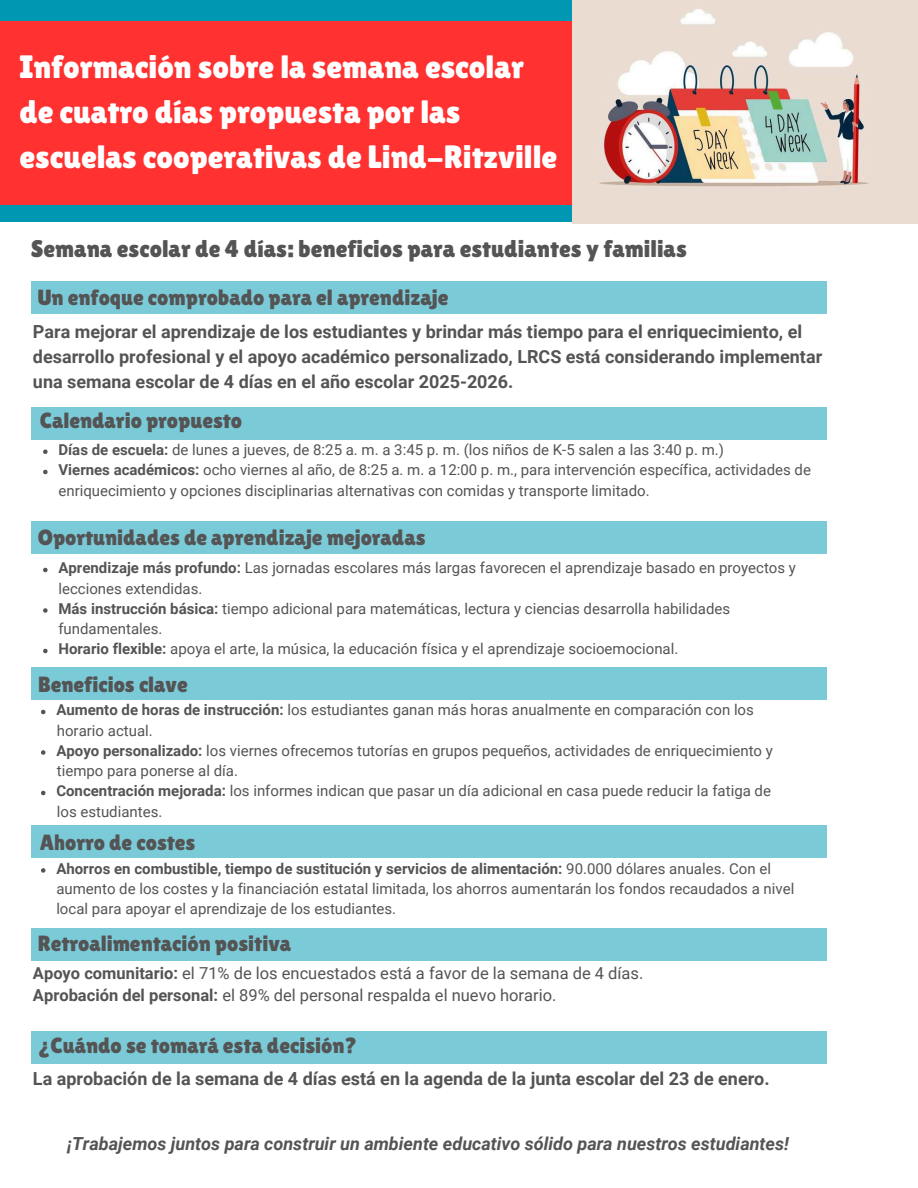
<style>
.page{position:relative;width:918px;height:1188px;background:#fff}
.page>*{position:absolute;margin:0;border:0;box-sizing:border-box;transform-origin:0 0}
.t1{font:32.4px/45px "Lilita One";color:#fff}
.t2{font:24px "Lilita One";color:#545454}
.t3{font:21.9px "Lilita One";color:#545454}
.t4{font:700 18px/24.8px "Roboto";color:#545454}
.t5{font:italic 700 18px "Roboto";color:#545454}
.t6{font:16.5px/22.5px "Roboto";color:#545454}
.t7{font:15px/20.2px "Roboto";color:#545454}
.s1{font-weight:700}
</style>
<div class="page">
<div style="left:0;top:0;width:918px;height:222px;background:#0097b2"></div>
<div style="left:0;top:21px;width:573px;height:183px;background:#ff3131"></div>
<img style="left:573px;top:0;width:345px;height:223px">
<div style="left:31px;top:282px;width:795px;height:32px;background:#7acad8"></div>
<svg style="left:43px;top:449px;width:5px;height:5px"></svg>
<svg style="left:43px;top:470px;width:5px;height:4px"></svg>
<svg style="left:43px;top:568px;width:5px;height:4px"></svg>
<svg style="left:43px;top:608px;width:5px;height:5px"></svg>
<svg style="left:43px;top:649px;width:5px;height:4px"></svg>
<svg style="left:41px;top:710px;width:4px;height:4px"></svg>
<svg style="left:41px;top:750px;width:4px;height:5px"></svg>
<svg style="left:41px;top:791px;width:4px;height:4px"></svg>
<svg style="left:41px;top:868px;width:4px;height:5px"></svg>
<div style="left:31px;top:407px;width:795px;height:33px;background:#7acad8"></div>
<div style="left:31px;top:521px;width:795px;height:32px;background:#7acad8"></div>
<div style="left:31px;top:668px;width:795px;height:32px;background:#7acad8"></div>
<div style="left:31px;top:825px;width:795px;height:32px;background:#7acad8"></div>
<div style="left:31px;top:928px;width:795px;height:32px;background:#7acad8"></div>
<div style="left:31px;top:1031px;width:795px;height:32px;background:#7acad8"></div>
<h1 class="t1" style="left:19px;top:44px;width:539px">Información sobre la semana escolar de cuatro días propuesta por las escuelas cooperativas de Lind-Ritzville</h1>
<p class="t2" style="left:31px;top:235px;width:658px">Semana escolar de 4 días: beneficios para estudiantes y familias</p>
<h2 class="t3" style="left:38px;top:284px;width:412px">Un enfoque comprobado para el aprendizaje</h2>
<h2 class="t4" style="left:33px;top:320px;width:791px">Para mejorar el aprendizaje de los estudiantes y brindar más tiempo para el enriquecimiento, el desarrollo profesional y el apoyo académico personalizado, LRCS está considerando implementar una semana escolar de 4 días en el año escolar 2025-2026.</h2>
<p class="t3" style="left:40px;top:408px;width:204px">Calendario propuesto</p>
<h3 class="t7" style="left:58px;top:440px;width:667px"><span class="s1">Días de escuela:</span> de lunes a jueves, de 8:25 a. m. a 3:45 p. m. (los niños de K-5 salen a las 3:40 p. m.)</h3>
<h2 class="t7" style="left:58px;top:460px;width:754px"><span class="s1">Viernes académicos:</span> ocho viernes al año, de 8:25 a. m. a 12:00 p. m., para intervención específica, actividades de enriquecimiento y opciones disciplinarias alternativas con comidas y transporte limitado.</h2>
<p class="t3" style="left:38px;top:525px;width:389px">Oportunidades de aprendizaje mejoradas</p>
<p class="t7" style="left:58px;top:558px;width:739px"><span class="s1">Aprendizaje más profundo:</span> Las jornadas escolares más largas favorecen el aprendizaje basado en proyectos y lecciones extendidas.</p>
<p class="t7" style="left:58px;top:599px;width:673px"><span class="s1">Más instrucción básica:</span> tiempo adicional para matemáticas, lectura y ciencias desarrolla habilidades fundamentales.</p>
<h2 class="t7" style="left:58px;top:639px;width:621px"><span class="s1">Horario flexible:</span> apoya el arte, la música, la educación física y el aprendizaje socioemocional.</h2>
<p class="t3" style="left:38px;top:671px;width:152px">Beneficios clave</p>
<p class="t7" style="left:56px;top:700px;width:699px"><span class="s1">Aumento de horas de instrucción:</span> los estudiantes ganan más horas anualmente en comparación con los</p>
<p class="t7" style="left:57px;top:720px;width:97px">horario actual.</p>
<p class="t7" style="left:56px;top:741px;width:718px"><span class="s1">Apoyo personalizado:</span> los viernes ofrecemos tutorías en grupos pequeños, actividades de enriquecimiento y</p>
<h2 class="t7" style="left:57px;top:761px;width:183px">tiempo para ponerse al día.</h2>
<p class="t7" style="left:56px;top:781px;width:716px"><span class="s1">Concentración mejorada:</span> los informes indican que pasar un día adicional en casa puede reducir la fatiga de</p>
<p class="t7" style="left:57px;top:801px;width:107px">los estudiantes.</p>
<h2 class="t3" style="left:40px;top:830px;width:157px">Ahorro de costes</h2>
<p class="t7" style="left:56px;top:859px;width:740px"><span class="s1">Ahorros en combustible, tiempo de sustitución y servicios de alimentación:</span> 90.000 dólares anuales. Con el aumento de los costes y la financiación estatal limitada, los ahorros aumentarán los fondos recaudados a nivel local para apoyar el aprendizaje de los estudiantes.</p>
<p class="t3" style="left:38px;top:931px;width:255px">Retroalimentación positiva</p>
<h2 class="t6" style="left:33px;top:962px;width:612px"><span class="s1">Apoyo comunitario:</span> el 71% de los encuestados está a favor de la semana de 4 días.<br><span class="s1">Aprobación del personal:</span> el 89% del personal respalda el nuevo horario.</h2>
<h4 class="t3" style="left:38px;top:1033px;width:321px">¿Cuándo se tomará esta decisión?</h4>
<h2 class="t4" style="left:33px;top:1067px;width:738px">La aprobación de la semana de 4 días está en la agenda de la junta escolar del 23 de enero.</h2>
<h3 class="t5" style="left:67px;top:1133px;width:723px">¡Trabajemos juntos para construir un ambiente educativo sólido para nuestros estudiantes!</h3>
</div>
